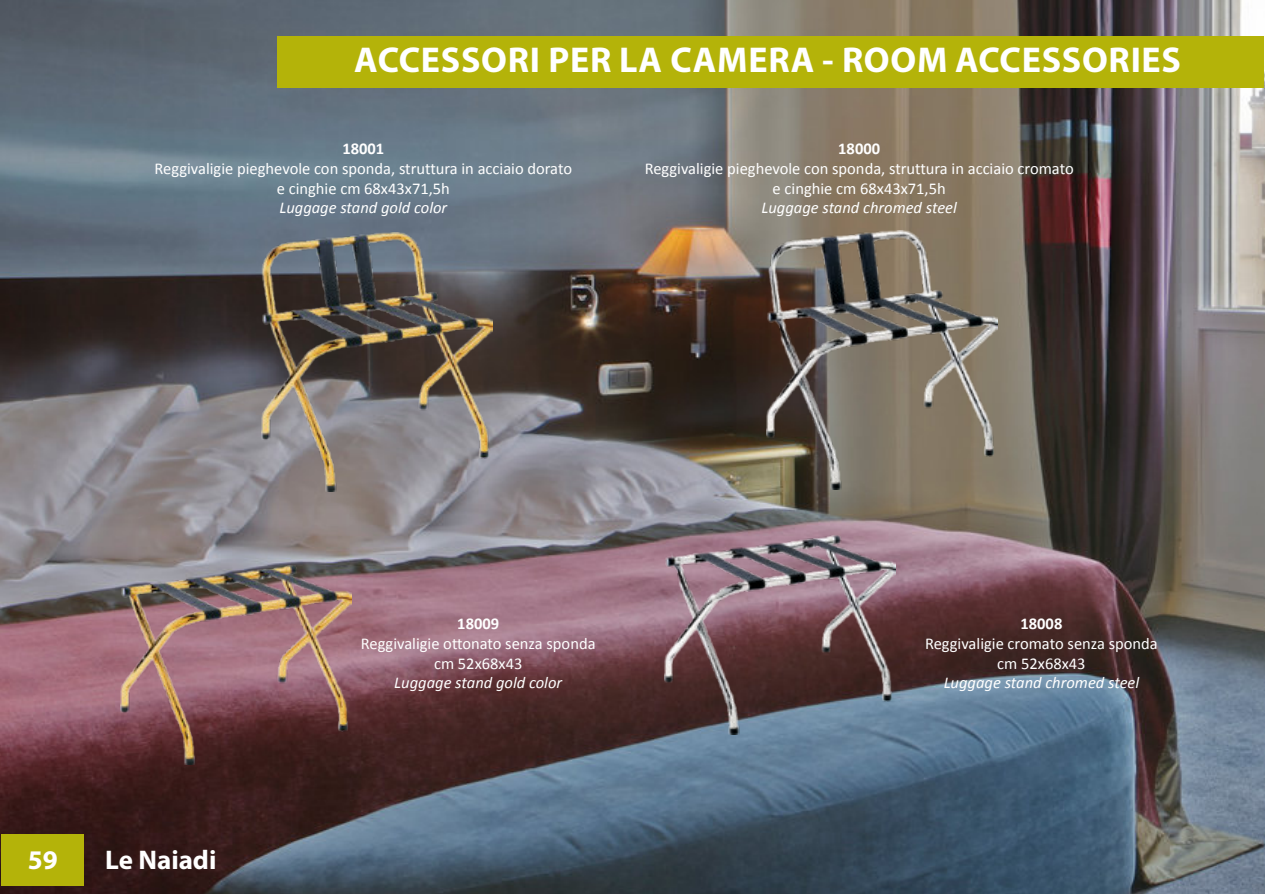
<style>
.page{position:relative;width:1265px;height:894px;background:#fff}
.page>*{position:absolute;margin:0;border:0;box-sizing:border-box;transform-origin:0 0}
.t1{font:700 36px "Myriad Pro";letter-spacing:.02em;color:#fff}
.t2{font:700 27px "Myriad Pro";color:#fff}
.t3{font:16.5px/19.8px "Calibri";color:#fff;text-align:center}
.t4{font:italic 16.5px "Calibri";color:#fff}
.t5{font:700 16.5px "Calibri";color:#fff}
</style>
<div class="page">
<img style="left:1px;top:0;width:1263px;height:893px">
<div style="left:1px;top:833px;width:83px;height:51px;background:#b4b309"></div>
<div style="left:277px;top:36px;width:987px;height:51px;background:#b4b309"></div>
<img style="left:766px;top:230px;width:231px;height:259px">
<img style="left:261px;top:232px;width:231px;height:259px">
<img style="left:120px;top:505px;width:231px;height:258px">
<img style="left:664px;top:476px;width:231px;height:258px">
<h1 class="t1" style="left:354px;top:45px;width:828px">ACCESSORI PER LA CAMERA - ROOM ACCESSORIES</h1>
<p class="t5" style="left:342px;top:141px;width:43px">18001</p>
<p class="t3" style="left:155px;top:160px;width:419px">Reggivaligie pieghevole con sponda, struttura in acciaio dorato e cinghie cm 68x43x71,5h</p>
<p class="t4" style="left:279px;top:201px;width:169px">Luggage stand gold color</p>
<p class="t5" style="left:838px;top:141px;width:43px">18000</p>
<p class="t3" style="left:644px;top:160px;width:430px">Reggivaligie pieghevole con sponda, struttura in acciaio cromato e cinghie cm 68x43x71,5h</p>
<p class="t4" style="left:761px;top:201px;width:197px">Luggage stand chromed steel</p>
<h2 class="t2" style="left:28px;top:848px;width:31px">59</h2>
<h2 class="t2" style="left:105px;top:848px;width:113px">Le Naiadi</h2>
<p class="t5" style="left:457px;top:616px;width:43px">18009</p>
<p class="t3" style="left:361px;top:634px;width:236px">Reggivaligie ottonato senza sponda cm 52x68x43</p>
<p class="t4" style="left:394px;top:676px;width:169px">Luggage stand gold color</p>
<p class="t5" style="left:1020px;top:616px;width:43px">18008</p>
<p class="t3" style="left:925px;top:634px;width:234px">Reggivaligie cromato senza sponda cm 52x68x43</p>
<p class="t4" style="left:943px;top:676px;width:197px">Luggage stand chromed steel</p>
</div>
